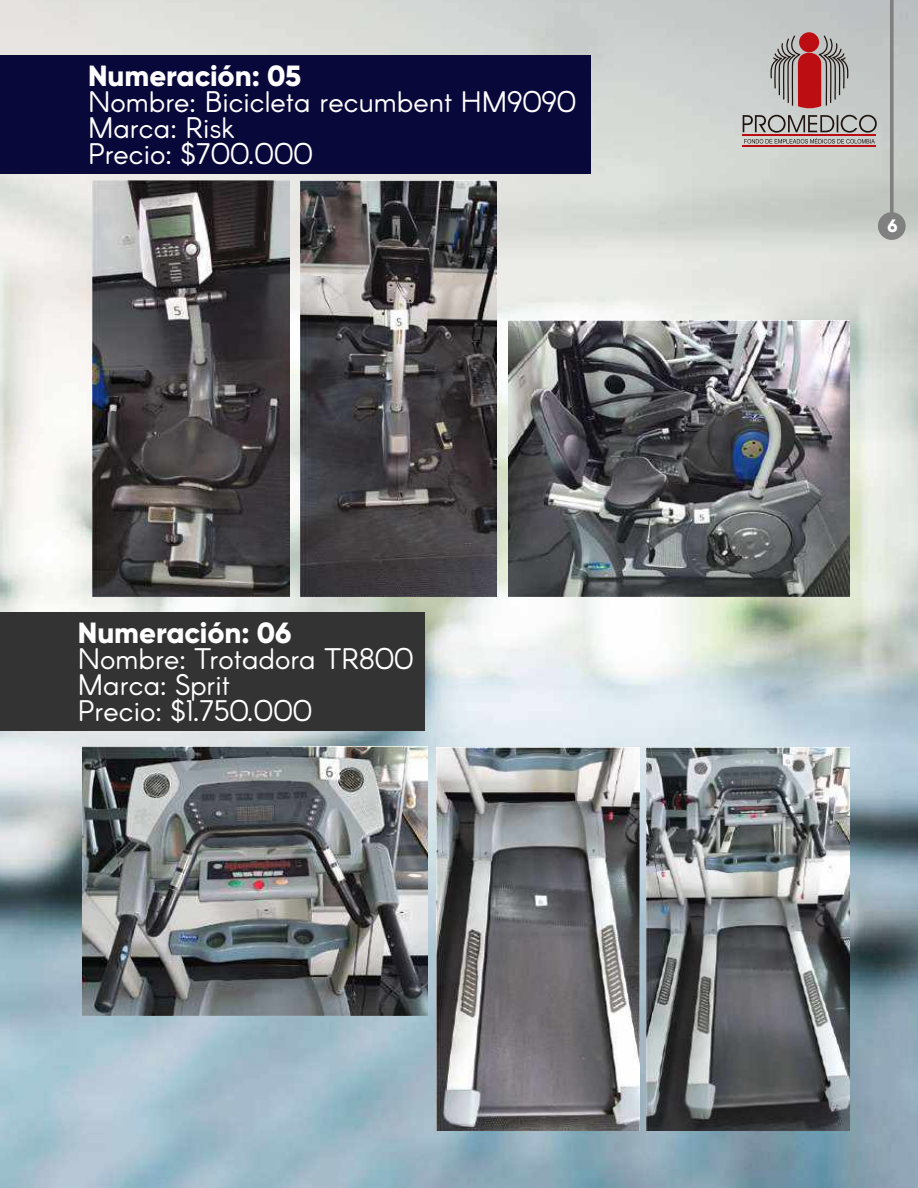
<style>
.page{position:relative;width:918px;height:1188px;background:#fff}
.page>*{position:absolute;margin:0;border:0;box-sizing:border-box;transform-origin:0 0}
.t1{font:29.1px/26.2px "Arcon Rounded Regular";color:#fff}
.t2{font:800 29.1px "Gilroy";color:#fff}
.t3{font:800 18px "Gilroy";color:#fff}
</style>
<div class="page">
<img style="left:0;top:0;width:918px;height:1188px">
<hr style="left:742px;top:146px;width:134px;height:1px;background:#bc0d12">
<svg style="left:743px;top:0;width:163px;height:240px;background:#bcb6b4"></svg>
<div style="left:0;top:55px;width:591px;height:119px;background:#09083a"></div>
<div style="left:0;top:612px;width:425px;height:119px;background:#333"></div>
<img style="left:93px;top:180px;width:197px;height:416px">
<img style="left:300px;top:180px;width:197px;height:416px">
<img style="left:509px;top:320px;width:340px;height:277px">
<img style="left:647px;top:747px;width:202px;height:384px">
<img style="left:437px;top:747px;width:203px;height:384px">
<img style="left:82px;top:747px;width:346px;height:268px">
<p class="t2" style="left:88px;top:57px;width:215px">Numeración: 05</p>
<p class="t1" style="left:88px;top:91px;width:490px">Nombre: Bicicleta recumbent HM9090<br>Marca: Risk<br>Precio: $700.000</p>
<p class="t2" style="left:78px;top:614px;width:215px">Numeración: 06</p>
<p class="t1" style="left:78px;top:648px;width:337px">Nombre: Trotadora TR800<br>Marca: Sprit<br>Precio: $1.750.000</p>
<p class="t3" style="left:888px;top:214px;width:12px">6</p>
</div>
